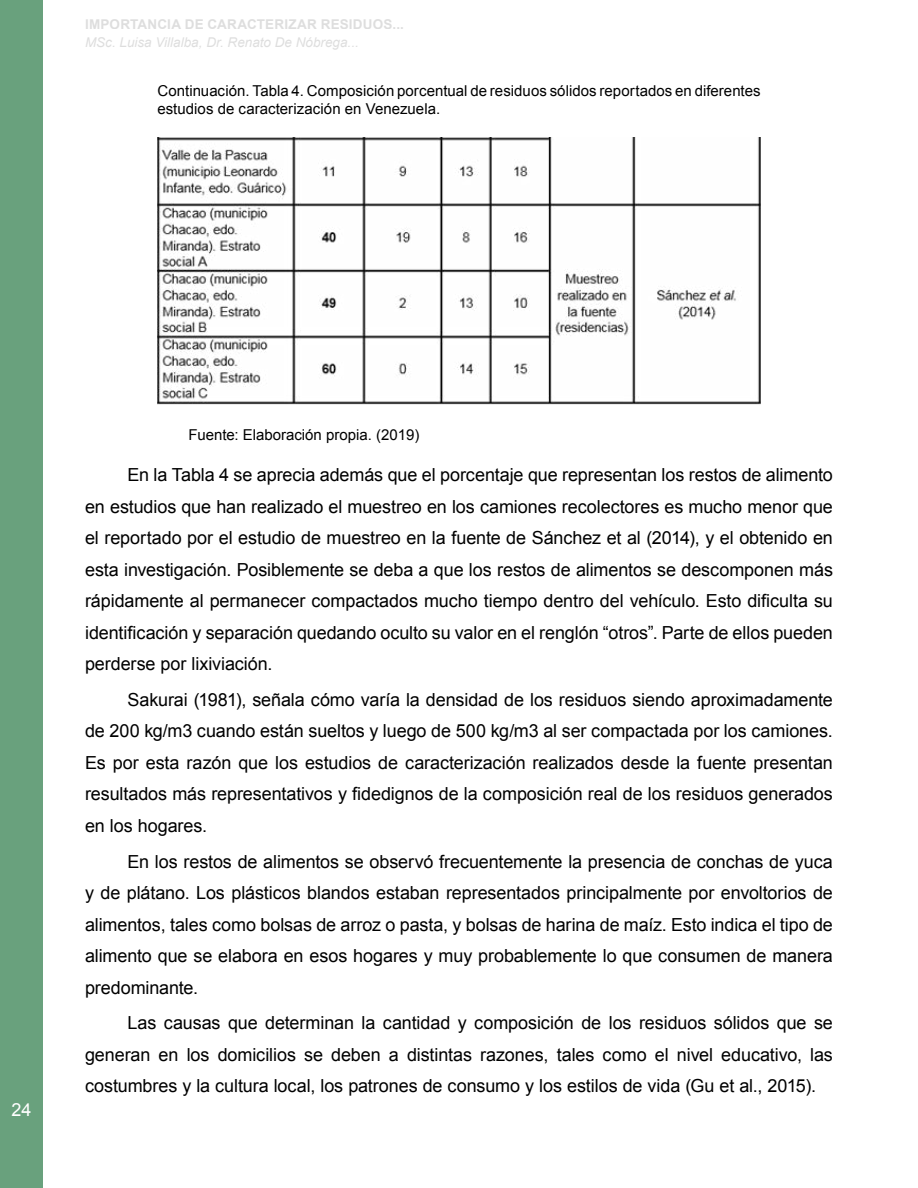
<style>
.page{position:relative;width:918px;height:1188px;background:#fff}
.page>*{position:absolute;margin:0;border:0;box-sizing:border-box;transform-origin:0 0}
.t1{font:18px/31.5px "Arial";letter-spacing:-.005em;color:#000;text-align:justify}
.t2{font:18px "Arial";color:#fff}
.t3{font:15px/18px "Arial";color:#000}
.t4{font:italic 13.5px "Arial";color:#dadada}
.t5{font:700 13.5px "Arial";letter-spacing:.015em;color:#dadada}
</style>
<div class="page">
<div style="left:0;top:0;width:43px;height:1188px;background:#69a17d"></div>
<img style="left:157px;top:137px;width:604px;height:268px">
<p class="t5" style="left:85px;top:14px;width:320px">IMPORTANCIA DE CARACTERIZAR RESIDUOS...</p>
<p class="t4" style="left:85px;top:34px;width:275px">MSc. Luisa Villalba, Dr. Renato De Nóbrega...</p>
<p class="t3" style="left:157px;top:82px;width:605px">Continuación. Tabla 4. Composición porcentual de residuos sólidos reportados en diferentes estudios de caracterización en Venezuela.</p>
<p class="t2" style="left:11px;top:1097px;width:22px">24</p>
<p class="t3" style="left:189px;top:425px;width:232px">Fuente: Elaboración propia. (2019)</p>
<p class="t1" style="left:85px;top:459px;width:749px;text-indent:43px">En la Tabla 4 se aprecia además que el porcentaje que representan los restos de alimento en estudios que han realizado el muestreo en los camiones recolectores es mucho menor que el reportado por el estudio de muestreo en la fuente de Sánchez et al (2014), y el obtenido en esta investigación. Posiblemente se deba a que los restos de alimentos se descomponen más rápidamente al permanecer compactados mucho tiempo dentro del vehículo. Esto dificulta su identificación y separación quedando oculto su valor en el renglón “otros”. Parte de ellos pueden perderse por lixiviación.</p>
<p class="t1" style="left:85px;top:684px;width:749px;text-indent:43px">Sakurai (1981), señala cómo varía la densidad de los residuos siendo aproximadamente de 200 kg/m3 cuando están sueltos y luego de 500 kg/m3 al ser compactada por los camiones.<br>Es por esta razón que los estudios de caracterización realizados desde la fuente presentan resultados más representativos y fidedignos de la composición real de los residuos generados en los hogares.</p>
<p class="t1" style="left:85px;top:845px;width:749px;text-indent:43px">En los restos de alimentos se observó frecuentemente la presencia de conchas de yuca y de plátano. Los plásticos blandos estaban representados principalmente por envoltorios de alimentos, tales como bolsas de arroz o pasta, y bolsas de harina de maíz. Esto indica el tipo de alimento que se elabora en esos hogares y muy probablemente lo que consumen de manera predominante.</p>
<p class="t1" style="left:85px;top:1007px;width:749px;text-indent:43px">Las causas que determinan la cantidad y composición de los residuos sólidos que se generan en los domicilios se deben a distintas razones, tales como el nivel educativo, las costumbres y la cultura local, los patrones de consumo y los estilos de vida (Gu et al., 2015).</p>
</div>
